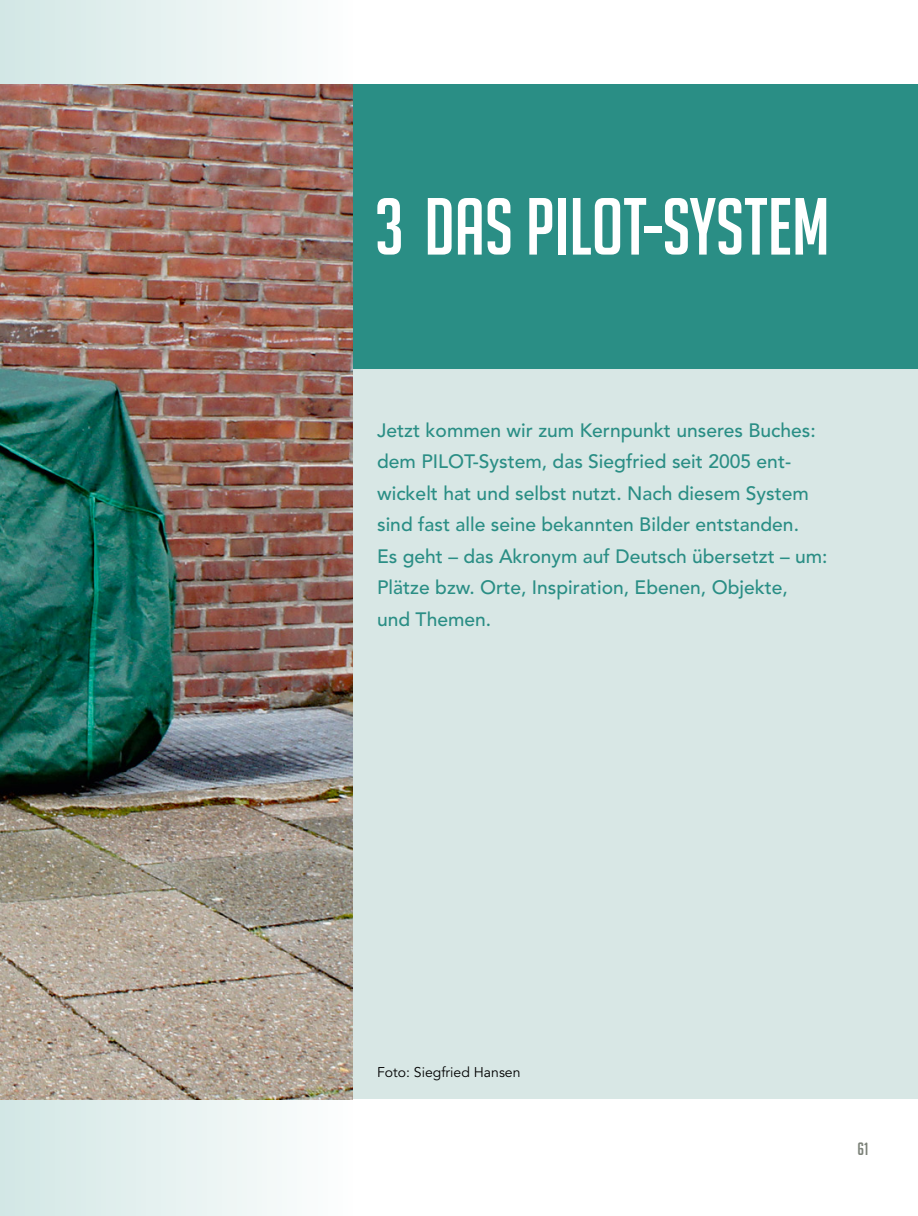
<style>
.page{position:relative;width:918px;height:1216px;background:#fff}
.page>*{position:absolute;margin:0;border:0;box-sizing:border-box;transform-origin:0 0}
.t1{font:78.75px "Big Noodle Titling";color:#fff}
.Einstieg{font:500 19.25px/31.5px "Avenir LT Pro";color:#2a8e85}
.t2{font:17.5px "Big Noodle Titling";color:#7c8279}
.t3{font:14px "Avenir LT Pro";color:#000}
</style>
<div class="page">
<div style="left:352px;top:357px;width:566px;height:742px;background:#d8e7e5"></div>
<div style="left:352px;top:84px;width:566px;height:285px;background:#2a8e85"></div>
<div style="left:0;top:0;width:352px;height:1215px;background:linear-gradient(to right,#d2e7e5,#fdfefe)"></div>
<img style="left:0;top:84px;width:352px;height:1015px">
<p class="t1" style="left:375px;top:184px;width:457px">3 DAS PILOT-SYSTEM</p>
<p class="Einstieg" style="left:377px;top:414px;width:452px">Jetzt kommen wir zum Kernpunkt unseres Buches: dem PILOT-System, das Siegfried seit 2005 ent&shy;wickelt hat und selbst nutzt. Nach diesem System sind fast alle seine bekannten Bilder entstanden.<br>Es geht – das Akronym auf Deutsch übersetzt – um:<br>Plätze bzw. Orte, Inspiration, Ebenen, Objekte,<br>und Themen.</p>
<p class="t3" style="left:377px;top:1063px;width:145px">Foto: Siegfried Hansen</p>
<p class="t2" style="left:857px;top:1139px;width:12px">61</p>
</div>
